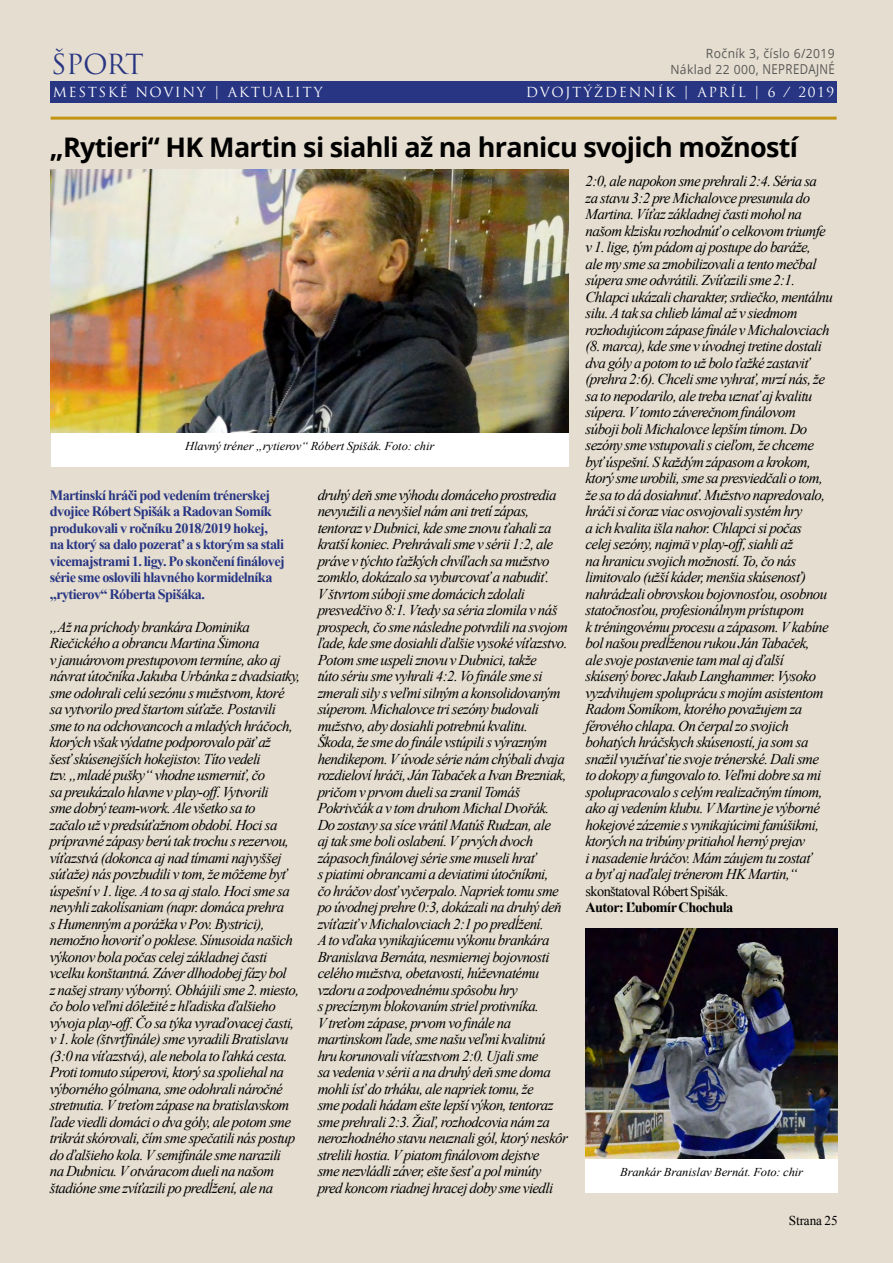
<style>
.page{position:relative;width:893px;height:1263px;background:#e5ded0}
.page>*{position:absolute;margin:0;border:0;box-sizing:border-box;transform-origin:0 0}
.t1{font:700 27px "Open Sans";letter-spacing:-.025em;color:#000}
.t2{font:27px "Trajan Pro";letter-spacing:-.03em;color:#283583}
.t3{font:italic 15px/16.5px "Times New Roman";letter-spacing:-.04em;color:#000}
.t4{font:700 14.25px/16.5px "Times New Roman";letter-spacing:-.04em;color:#283583}
.t5{font:14.25px "Times New Roman";letter-spacing:-.04em;color:#000}
.t6{font:700 14.25px "Times New Roman";letter-spacing:-.04em;color:#000}
.t7{font:13.5px "Trajan Pro";letter-spacing:.12em;color:#fff}
.t8{font:13.5px "Times New Roman";letter-spacing:-.01em;color:#000}
.t9{font:12.75px/16.2px "Open Sans";letter-spacing:.03em;color:#575756;text-align:right;scale:.96 1}
.t10{font:italic 12px "Times New Roman";letter-spacing:-.01em;color:#000;scale:1.05 1}
.s1{font-size:13.65px}
</style>
<div class="page">
<hr style="left:51px;top:117px;width:786px;height:3px;background:#c39411">
<div style="left:51px;top:82px;width:786px;height:21px;background:#283583"></div>
<img style="left:50px;top:170px;width:519px;height:264px">
<div style="left:51px;top:434px;width:518px;height:32px;background:#fff"></div>
<img style="left:586px;top:929px;width:252px;height:231px">
<div style="left:586px;top:1160px;width:252px;height:33px;background:#fff"></div>
<h1 class="t2" style="left:51px;top:47px;width:94px">ŠPORT</h1>
<p class="t9" style="left:670px;top:45px;width:173px">Ročník 3, číslo 6/2019<br>Náklad 22 000, <span class="s1">NEPREDAJNÉ</span></p>
<p class="t7" style="left:53px;top:84px;width:271px">MESTSKÉ NOVINY | AKTUALITY</p>
<p class="t7" style="left:526px;top:84px;width:310px">DVOJTÝŽDENNÍK | APRÍL | 6 / 2019</p>
<h1 class="t1" style="left:50px;top:128px;width:750px">„Rytieri“ HK Martin si siahli až na hranicu svojich možností</h1>
<p class="t10" style="left:185px;top:438px;width:239px">Hlavný tréner „rytierov“ Róbert Spišák. Foto: chir</p>
<p class="t4" style="left:50px;top:486px;width:237px">Martinskí hráči pod vedením trénerskej dvojice Róbert Spišák a Radovan Somík produkovali v ročníku 2018/2019 hokej, na ktorý sa dalo pozerať a s ktorým sa stali vicemajstrami 1. ligy. Po skončení finálovej série sme oslovili hlavného kormidelníka „rytierov“ Róberta Spišáka.</p>
<p class="t3" style="left:50px;top:618px;width:252px">„Až na príchody brankára Dominika Riečického a obrancu Martina Šimona<br>v januárovom prestupovom termíne, ako aj návrat útočníka Jakuba Urbánka z dvadsiatky, sme odohrali celú sezónu s mužstvom, ktoré sa vytvorilo pred štartom súťaže. Postavili sme to na odchovancoch a mladých hráčoch, ktorých však výdatne podporovalo päť až<br>šesť skúsenejších hokejistov. Títo vedeli<br>tzv. „mladé pušky“ vhodne usmerniť, čo<br>sa preukázalo hlavne v play-off. Vytvorili<br>sme dobrý team-work. Ale všetko sa to<br>začalo už v predsúťažnom období. Hoci sa prípravné zápasy berú tak trochu s rezervou, víťazstvá (dokonca aj nad tímami najvyššej súťaže) nás povzbudili v tom, že môžeme byť úspešní v 1. lige. A to sa aj stalo. Hoci sme sa nevyhli zakolísaniam (napr. domáca prehra<br>s Humenným a porážka v Pov. Bystrici), nemožno hovoriť o poklese. Sínusoida našich výkonov bola počas celej základnej časti vcelku konštantná. Záver dlhodobej fázy bol<br>z našej strany výborný. Obhájili sme 2. miesto, čo bolo veľmi dôležité z hľadiska ďalšieho vývoja play-off. Čo sa týka vyraďovacej časti, v 1. kole (štvrťfinále) sme vyradili Bratislavu (3:0 na víťazstvá), ale nebola to ľahká cesta.<br>Proti tomuto súperovi, ktorý sa spoliehal na výborného gólmana, sme odohrali náročné stretnutia. V treťom zápase na bratislavskom ľade viedli domáci o dva góly, ale potom sme trikrát skórovali, čím sme spečatili nás postup do ďalšieho kola. V semifinále sme narazili<br>na Dubnicu. V otváracom dueli na našom štadióne sme zvíťazili po predĺžení, ale na</p>
<p class="t3" style="left:318px;top:486px;width:252px">druhý deň sme výhodu domáceho prostredia nevyužili a nevyšiel nám ani tretí zápas, tentoraz v Dubnici, kde sme znovu ťahali za kratší koniec. Prehrávali sme v sérii 1:2, ale práve v týchto ťažkých chvíľach sa mužstvo zomklo, dokázalo sa vyburcovať a nabudiť.<br>V štvrtom súboji sme domácich zdolali presvedčivo 8:1. Vtedy sa séria zlomila v náš prospech, čo sme následne potvrdili na svojom ľade, kde sme dosiahli ďalšie vysoké víťazstvo.<br>Potom sme uspeli znovu v Dubnici, takže<br>túto sériu sme vyhrali 4:2. Vo finále sme si zmerali sily s veľmi silným a konsolidovaným súperom. Michalovce tri sezóny budovali mužstvo, aby dosiahli potrebnú kvalitu.<br>Škoda, že sme do finále vstúpili s výrazným hendikepom. V úvode série nám chýbali dvaja rozdieloví hráči, Ján Tabaček a Ivan Brezniak, pričom v prvom dueli sa zranil Tomáš Pokrivčák a v tom druhom Michal Dvořák.<br>Do zostavy sa síce vrátil Matúš Rudzan, ale<br>aj tak sme boli oslabení. V prvých dvoch zápasoch finálovej série sme museli hrať<br>s piatimi obrancami a deviatimi útočníkmi,<br>čo hráčov dosť vyčerpalo. Napriek tomu sme po úvodnej prehre 0:3, dokázali na druhý deň zvíťaziť v Michalovciach 2:1 po predĺžení.<br>A to vďaka vynikajúcemu výkonu brankára Branislava Bernáta, nesmiernej bojovnosti celého mužstva, obetavosti, húževnatému vzdoru a zodpovednému spôsobu hry<br>s precíznym blokovaním striel protivníka.<br>V treťom zápase, prvom vo finále na martinskom ľade, sme našu veľmi kvalitnú hru korunovali víťazstvom 2:0. Ujali sme<br>sa vedenia v sérii a na druhý deň sme doma mohli ísť do trháku, ale napriek tomu, že<br>sme podali hádam ešte lepší výkon, tentoraz sme prehrali 2:3. Žiaľ, rozhodcovia nám za nerozhodného stavu neuznali gól, ktorý neskôr strelili hostia. V piatom finálovom dejstve<br>sme nezvládli záver, ešte šesť a pol minúty pred koncom riadnej hracej doby sme viedli</p>
<p class="t3" style="left:586px;top:172px;width:249px">2:0, ale napokon sme prehrali 2:4. Séria sa za stavu 3:2 pre Michalovce presunula do Martina. Víťaz základnej časti mohol na našom klzisku rozhodnúť o celkovom triumfe v 1. lige, tým pádom aj postupe do baráže,<br>ale my sme sa zmobilizovali a tento mečbal súpera sme odvrátili. Zvíťazili sme 2:1.<br>Chlapci ukázali charakter, srdiečko, mentálnu silu. A tak sa chlieb lámal až v siedmom rozhodujúcom zápase finále v Michalovciach (8. marca), kde sme v úvodnej tretine dostali dva góly a potom to už bolo ťažké zastaviť (prehra 2:6). Chceli sme vyhrať, mrzí nás, že sa to nepodarilo, ale treba uznať aj kvalitu súpera. V tomto záverečnom finálovom súboji boli Michalovce lepším tímom. Do sezóny sme vstupovali s cieľom, že chceme byť úspešní. S každým zápasom a krokom, ktorý sme urobili, sme sa presviedčali o tom, že sa to dá dosiahnuť. Mužstvo napredovalo, hráči si čoraz viac osvojovali systém hry<br>a ich kvalita išla nahor. Chlapci si počas<br>celej sezóny, najmä v play-off, siahli až<br>na hranicu svojich možností. To, čo nás limitovalo (užší káder, menšia skúsenosť) nahrádzali obrovskou bojovnosťou, osobnou statočnosťou, profesionálnym prístupom<br>k tréningovému procesu a zápasom. V kabíne bol našou predĺženou rukou Ján Tabaček,<br>ale svoje postavenie tam mal aj ďalší<br>skúsený borec Jakub Langhammer. Vysoko vyzdvihujem spoluprácu s mojím asistentom Radom Somíkom, ktorého považujem za férového chlapa. On čerpal zo svojich bohatých hráčskych skúseností, ja som sa snažil využívať tie svoje trénerské. Dali sme to dokopy a fungovalo to. Veľmi dobre sa mi spolupracovalo s celým realizačným tímom, ako aj vedením klubu. V Martine je výborné hokejové zázemie s vynikajúcimi fanúšikmi, ktorých na tribúny pritiahol herný prejav<br>i nasadenie hráčov. Mám záujem tu zostať<br>a byť aj naďalej trénerom HK Martin,“</p>
<p class="t5" style="left:586px;top:881px;width:144px">skonštatoval Róbert Spišák.</p>
<p class="t6" style="left:586px;top:897px;width:149px">Autor: Ľubomír Chochula</p>
<p class="t10" style="left:620px;top:1164px;width:176px">Brankár Branislav Bernát. Foto: chir</p>
<p class="t8" style="left:789px;top:1211px;width:50px">Strana 25</p>
</div>
